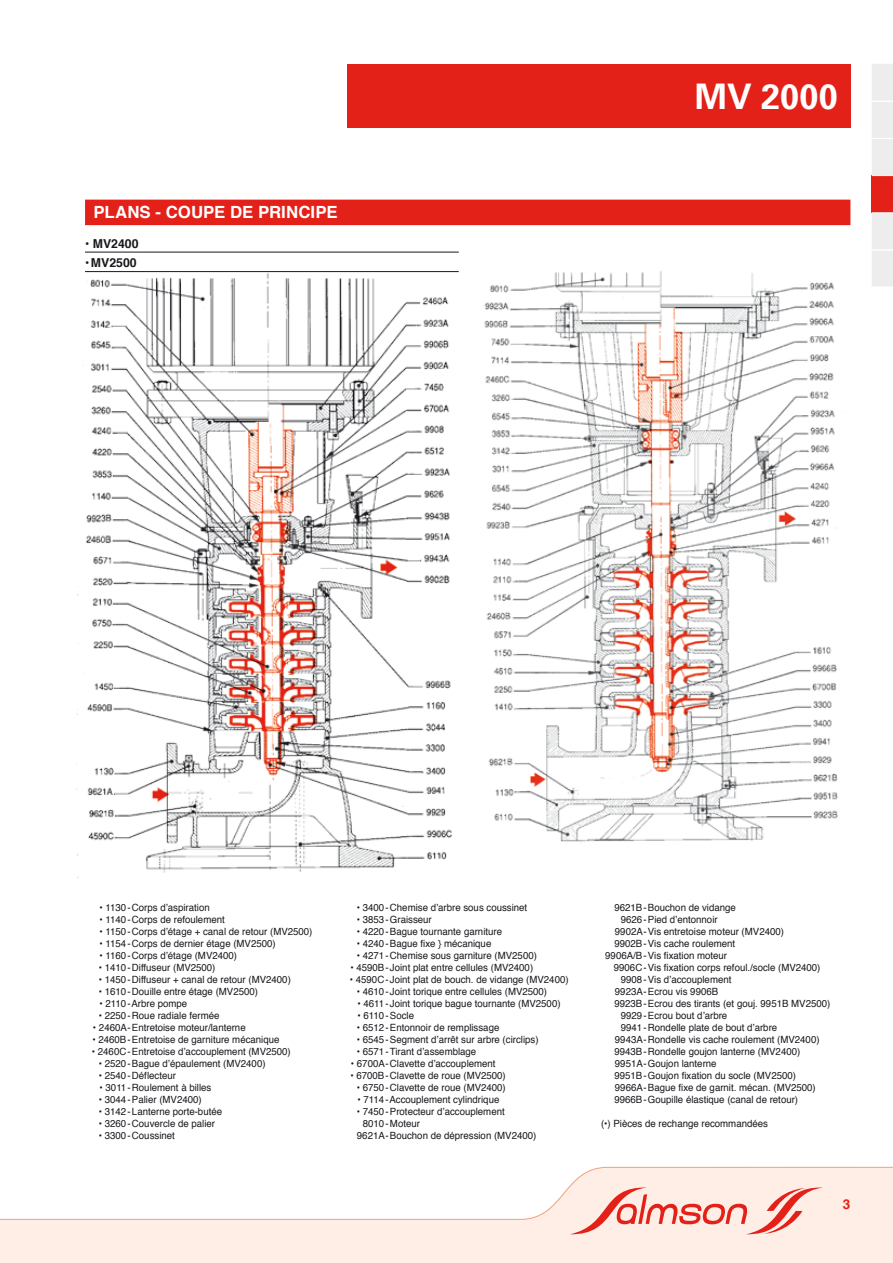
<style>
.page{position:relative;width:893px;height:1263px;background:#fff}
.page>*{position:absolute;margin:0;border:0;box-sizing:border-box;transform-origin:0 0}
.t1{font:700 35.25px "Univers";letter-spacing:.005em;color:#fff}
.t2{font:700 16.8px "Helvetica";letter-spacing:.005em;color:#fff}
.t3{font:700 13.5px "Helvetica";color:#e32119}
.t4{font:700 12.3px "Helvetica";color:#1a171c}
.t5{font:9.9px "Helvetica";color:#1a171c}
</style>
<div class="page">
<div style="left:347px;top:64px;width:503px;height:64px;background:#e32119"></div>
<img style="left:77px;top:272px;width:382px;height:607px">
<img style="left:484px;top:271px;width:354px;height:571px">
<div style="left:85px;top:200px;width:765px;height:25px;background:#e32119"></div>
<hr style="left:85px;top:252px;width:374px;height:1px;background:#1a171c">
<hr style="left:85px;top:271px;width:374px;height:1px;background:#1a171c">
<svg style="left:0;top:1166px;width:893px;height:97px"></svg>
<svg style="left:872px;top:64px;width:21px;height:222px;background:#ebcccb"></svg>
<h2 class="t2" style="left:94px;top:197px;width:245px">PLANS - COUPE DE PRINCIPE</h2>
<p class="t4" style="left:85px;top:232px;width:55px">• MV2400</p>
<p class="t4" style="left:85px;top:252px;width:53px">• MV2500</p>
<h1 class="t1" style="left:695px;top:76px;width:144px">MV 2000</h1>
<p class="t5" style="left:100px;top:899px;width:112px">• 1130 - Corps d’aspiration</p>
<p class="t5" style="left:100px;top:911px;width:127px">• 1140 - Corps de refoulement</p>
<p class="t5" style="left:100px;top:923px;width:214px">• 1150 - Corps d’étage + canal de retour (MV2500)</p>
<p class="t5" style="left:100px;top:935px;width:178px">• 1154 - Corps de dernier étage (MV2500)</p>
<p class="t5" style="left:100px;top:947px;width:139px">• 1160 - Corps d’étage (MV2400)</p>
<p class="t5" style="left:99px;top:959px;width:118px">• 1410 - Diffuseur (MV2500)</p>
<p class="t5" style="left:99px;top:971px;width:194px">• 1450 - Diffuseur + canal de retour (MV2400)</p>
<p class="t5" style="left:99px;top:983px;width:161px">• 1610 - Douille entre étage (MV2500)</p>
<p class="t5" style="left:100px;top:995px;width:89px">• 2110 - Arbre pompe</p>
<p class="t5" style="left:99px;top:1007px;width:122px">• 2250 - Roue radiale fermée</p>
<p class="t5" style="left:93px;top:1019px;width:154px">• 2460A - Entretoise moteur/lanterne</p>
<p class="t5" style="left:92px;top:1031px;width:189px">• 2460B - Entretoise de garniture mécanique</p>
<p class="t5" style="left:92px;top:1043px;width:200px">• 2460C - Entretoise d’accouplement (MV2500)</p>
<p class="t5" style="left:99px;top:1055px;width:168px">• 2520 - Bague d’épaulement (MV2400)</p>
<p class="t5" style="left:99px;top:1067px;width:79px">• 2540 - Déflecteur</p>
<p class="t5" style="left:100px;top:1079px;width:113px">• 3011 - Roulement à billes</p>
<p class="t5" style="left:99px;top:1091px;width:104px">• 3044 - Palier (MV2400)</p>
<p class="t5" style="left:99px;top:1103px;width:125px">• 3142 - Lanterne porte-butée</p>
<p class="t5" style="left:99px;top:1115px;width:118px">• 3260 - Couvercle de palier</p>
<p class="t5" style="left:99px;top:1127px;width:78px">• 3300 - Coussinet</p>
<p class="t5" style="left:357px;top:899px;width:172px">• 3400 - Chemise d’arbre sous coussinet</p>
<p class="t5" style="left:357px;top:911px;width:76px">• 3853 - Graisseur</p>
<p class="t5" style="left:357px;top:923px;width:147px">• 4220 - Bague tournante garniture</p>
<p class="t5" style="left:357px;top:935px;width:136px">• 4240 - Bague fixe } mécanique</p>
<p class="t5" style="left:357px;top:947px;width:182px">• 4271 - Chemise sous garniture (MV2500)</p>
<p class="t5" style="left:350px;top:959px;width:184px">• 4590B - Joint plat entre cellules (MV2400)</p>
<p class="t5" style="left:350px;top:971px;width:220px">• 4590C - Joint plat de bouch. de vidange (MV2400)</p>
<p class="t5" style="left:357px;top:983px;width:192px">• 4610 - Joint torique entre cellules (MV2500)</p>
<p class="t5" style="left:357px;top:995px;width:205px">• 4611 - Joint torique bague tournante (MV2500)</p>
<p class="t5" style="left:357px;top:1007px;width:58px">• 6110 - Socle</p>
<p class="t5" style="left:357px;top:1019px;width:144px">• 6512 - Entonnoir de remplissage</p>
<p class="t5" style="left:357px;top:1031px;width:183px">• 6545 - Segment d’arrêt sur arbre (circlips)</p>
<p class="t5" style="left:357px;top:1043px;width:121px">• 6571 - Tirant d’assemblage</p>
<p class="t5" style="left:351px;top:1055px;width:146px">• 6700A - Clavette d’accouplement</p>
<p class="t5" style="left:350px;top:1067px;width:157px">• 6700B - Clavette de roue (MV2500)</p>
<p class="t5" style="left:357px;top:1079px;width:151px">• 6750 - Clavette de roue (MV2400)</p>
<p class="t5" style="left:357px;top:1091px;width:143px">• 7114 - Accouplement cylindrique</p>
<p class="t5" style="left:357px;top:1103px;width:149px">• 7450 - Protecteur d’accouplement</p>
<p class="t5" style="left:363px;top:1115px;width:59px">8010 - Moteur</p>
<p class="t5" style="left:357px;top:1127px;width:181px">9621A - Bouchon de dépression (MV2400)</p>
<p class="t5" style="left:614px;top:899px;width:123px">9621B - Bouchon de vidange</p>
<p class="t5" style="left:621px;top:911px;width:98px">9626 - Pied d’entonnoir</p>
<p class="t5" style="left:615px;top:923px;width:171px">9902A - Vis entretoise moteur (MV2400)</p>
<p class="t5" style="left:614px;top:935px;width:122px">9902B - Vis cache roulement</p>
<p class="t5" style="left:605px;top:947px;width:123px">9906A/B - Vis fixation moteur</p>
<p class="t5" style="left:614px;top:959px;width:208px">9906C - Vis fixation corps refoul./socle (MV2400)</p>
<p class="t5" style="left:621px;top:971px;width:112px">9908 - Vis d’accouplement</p>
<p class="t5" style="left:615px;top:983px;width:105px">9923A - Ecrou vis 9906B</p>
<p class="t5" style="left:614px;top:995px;width:217px">9923B - Ecrou des tirants (et gouj. 9951B MV2500)</p>
<p class="t5" style="left:621px;top:1007px;width:108px">9929 - Ecrou bout d’arbre</p>
<p class="t5" style="left:621px;top:1019px;width:158px">9941 - Rondelle plate de bout d’arbre</p>
<p class="t5" style="left:615px;top:1031px;width:206px">9943A - Rondelle vis cache roulement (MV2400)</p>
<p class="t5" style="left:614px;top:1043px;width:187px">9943B - Rondelle goujon lanterne (MV2400)</p>
<p class="t5" style="left:615px;top:1055px;width:103px">9951A - Goujon lanterne</p>
<p class="t5" style="left:614px;top:1067px;width:183px">9951B - Goujon fixation du socle (MV2500)</p>
<p class="t5" style="left:615px;top:1079px;width:202px">9966A - Bague fixe de garnit. mécan. (MV2500)</p>
<p class="t5" style="left:614px;top:1091px;width:185px">9966B - Goupille élastique (canal de retour)</p>
<p class="t5" style="left:601px;top:1115px;width:168px">(•) Pièces de rechange recommandées</p>
<h3 class="t3" style="left:843px;top:1192px;width:9px">3</h3>
</div>
